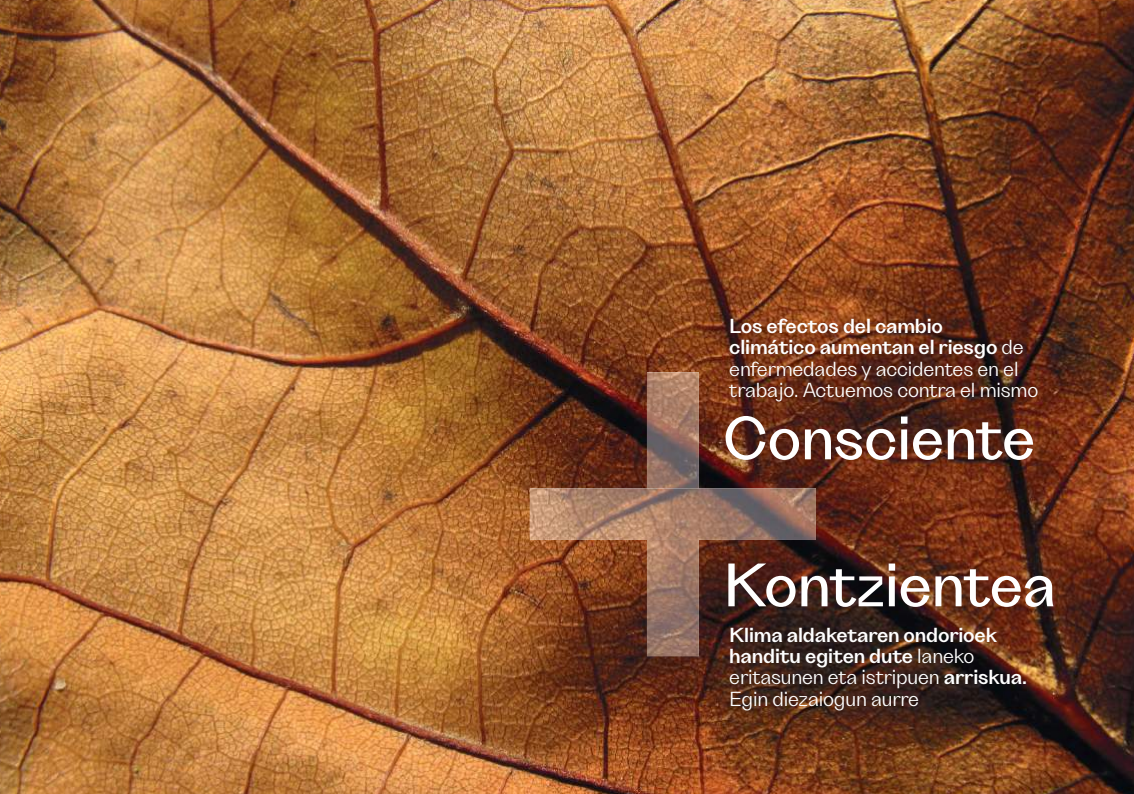
<style>
.page{position:relative;width:1134px;height:794px;background:#fff}
.page>*{position:absolute;margin:0;border:0;box-sizing:border-box;transform-origin:0 0}
.t1{font:500 61.7px "Grotta";letter-spacing:-.01em;color:#fff}
.t2{font:20.5px/21.3px "Grotta";letter-spacing:-.01em;color:#fff}
.t3{font:600 20.5px/21.3px "Grotta";letter-spacing:-.01em;color:#fff}
.s1{font-weight:600}
.s2{font-weight:400}
</style>
<div class="page">
<img style="left:0;top:0;width:1134px;height:794px">
<img style="left:647px;top:372px;width:52px;height:284px">
<img style="left:530px;top:488px;width:286px;height:52px">
<p class="t2" style="left:729px;top:315px;width:311px"><span class="s1">Los efectos del cambio<br>climático aumentan el riesgo</span> de enfermedades y accidentes en el trabajo. Actuemos contra el mismo</p>
<h1 class="t1" style="left:723px;top:402px;width:314px">Consciente</h1>
<h1 class="t1" style="left:723px;top:549px;width:335px">Kontzientea</h1>
<p class="t3" style="left:729px;top:624px;width:299px">Klima aldaketaren ondorioek handitu egiten dute <span class="s2">laneko eritasunen eta istripuen</span> arriskua.<br><span class="s2">Egin diezaiogun aurre</span></p>
</div>
